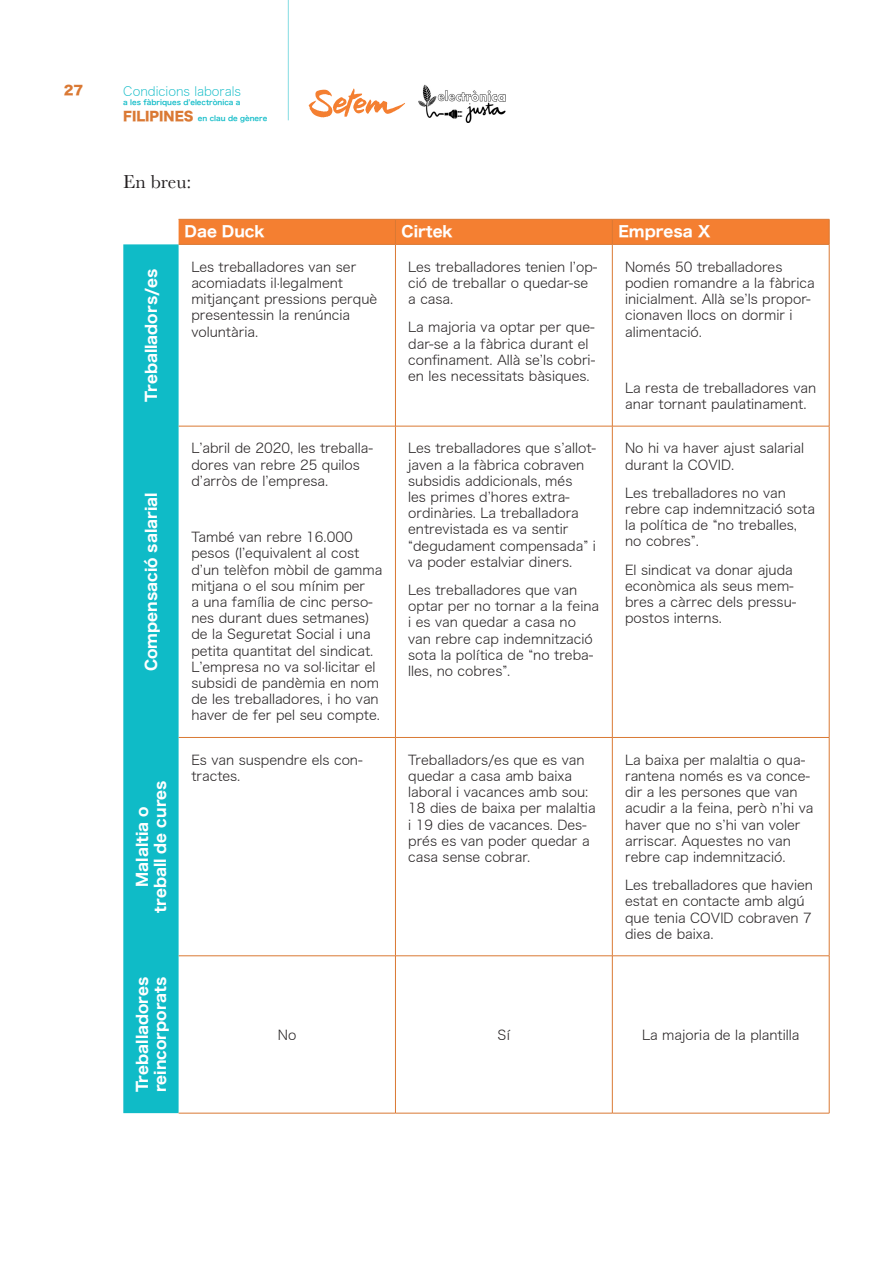
<style>
.page{position:relative;width:893px;height:1263px;background:#fff}
.page>*{position:absolute;margin:0;border:0;box-sizing:border-box;transform-origin:0 0}
.t1{font:19.5px "Baskerville";color:#231f20}
.t2{font:15px/18px "Hiragino Sans W7";color:#fff;text-align:center}
.t3{font:13.5px/16.2px "Hiragino Sans W2";color:#231f20}
.t4{font:12.75px "Hiragino Sans W1";color:#0fbbc7}
.t5{font:12.75px "Hira Kaku Std N W8";color:#da7934}
.t6{font:7.2px/15.8px "Hira Kaku Pro N W6";color:#0fbbc7}
.s1{font-family:"Hira Kaku Std N W8";font-size:12.75px;color:#da7934}
</style>
<div class="page">
<svg style="left:309px;top:89px;width:96px;height:28px"></svg>
<hr style="left:288px;top:0;width:1px;height:120px;background:#0fbbc7">
<img style="left:418px;top:84px;width:88px;height:39px">
<svg style="left:123px;top:244px;width:56px;height:869px;fill:#0fbbc7"></svg>
<div style="left:179px;top:219px;width:651px;height:25px;background:#f47f31"></div>
<hr style="left:179px;top:244px;width:216px;height:1px;background:#da7934">
<hr style="left:395px;top:244px;width:217px;height:1px;background:#da7934">
<hr style="left:395px;top:245px;width:1px;height:181px;background:#da7934">
<hr style="left:612px;top:244px;width:217px;height:1px;background:#da7934">
<hr style="left:612px;top:245px;width:1px;height:181px;background:#da7934">
<hr style="left:829px;top:245px;width:1px;height:181px;background:#da7934">
<hr style="left:179px;top:426px;width:216px;height:1px;background:#da7934">
<hr style="left:395px;top:426px;width:217px;height:1px;background:#da7934">
<hr style="left:395px;top:426px;width:1px;height:311px;background:#da7934">
<hr style="left:612px;top:426px;width:217px;height:1px;background:#da7934">
<hr style="left:612px;top:426px;width:1px;height:311px;background:#da7934">
<hr style="left:829px;top:426px;width:1px;height:311px;background:#da7934">
<hr style="left:179px;top:737px;width:216px;height:1px;background:#da7934">
<hr style="left:395px;top:737px;width:217px;height:1px;background:#da7934">
<hr style="left:395px;top:738px;width:1px;height:217px;background:#da7934">
<hr style="left:612px;top:737px;width:217px;height:1px;background:#da7934">
<hr style="left:612px;top:738px;width:1px;height:217px;background:#da7934">
<hr style="left:829px;top:738px;width:1px;height:217px;background:#da7934">
<hr style="left:179px;top:955px;width:216px;height:1px;background:#da7934">
<hr style="left:395px;top:955px;width:217px;height:1px;background:#da7934">
<hr style="left:395px;top:956px;width:1px;height:157px;background:#da7934">
<hr style="left:612px;top:955px;width:217px;height:1px;background:#da7934">
<hr style="left:612px;top:956px;width:1px;height:157px;background:#da7934">
<hr style="left:829px;top:956px;width:1px;height:157px;background:#da7934">
<hr style="left:179px;top:1113px;width:216px;height:1px;background:#da7934">
<hr style="left:395px;top:1113px;width:217px;height:1px;background:#da7934">
<hr style="left:612px;top:1113px;width:217px;height:1px;background:#da7934">
<p class="t5" style="left:64px;top:83px;width:21px">27</p>
<p class="t4" style="left:123px;top:80px;width:119px">Condicions laborals</p>
<p class="t6" style="left:123px;top:95px;width:146px">a les fàbriques d’electrònica a<br><span class="s1">FILIPINES</span> en clau de gènere</p>
<p class="t1" style="left:123px;top:169px;width:70px">E n breu:</p>
<p class="t2" style="left:185px;top:223px;width:82px">Dae Duck</p>
<p class="t2" style="left:401px;top:223px;width:53px">Cirtek</p>
<p class="t2" style="left:618px;top:223px;width:94px">Empresa X</p>
<p class="t2" style="left:143px;top:402px;width:135px;rotate:-90deg">Treballadors/es</p>
<p class="t3" style="left:191px;top:257px;width:187px">Les treballadores van ser acomiadats il·legalment mitjançant pressions perquè presentessin la renúncia voluntària.</p>
<p class="t3" style="left:408px;top:257px;width:191px">Les treballadores tenien l’op&shy;ció de treballar o quedar-se a casa.</p>
<p class="t3" style="left:625px;top:257px;width:191px">Només 50 treballadores podien romandre a la fàbrica inicialment. Allà se’ls propor&shy;cionaven llocs on dormir i alimentació.</p>
<p class="t3" style="left:408px;top:318px;width:189px">La majoria va optar per que&shy;dar-se a la fàbrica durant el confinament. Allà se’ls cobri&shy;en les necessitats bàsiques.</p>
<p class="t3" style="left:625px;top:379px;width:193px">La resta de treballadores van anar tornant paulatinament.</p>
<p class="t2" style="left:143px;top:671px;width:180px;rotate:-90deg">Compensació salarial</p>
<p class="t2" style="left:134px;top:913px;width:134px;rotate:-90deg">Malaltia o treball de cures</p>
<p class="t2" style="left:134px;top:1092px;width:117px;text-align:left;rotate:-90deg">Treballadores reincorporats</p>
<p class="t3" style="left:191px;top:439px;width:183px">L’abril de 2020, les treballa&shy;dores van rebre 25 quilos d’arròs de l’empresa.</p>
<p class="t3" style="left:191px;top:528px;width:193px">També van rebre 16.000 pesos (l’equivalent al cost d’un telèfon mòbil de gamma mitjana o el sou mínim per<br>a una família de cinc perso&shy;nes durant dues setmanes) de la Seguretat Social i una petita quantitat del sindicat.<br>L’empresa no va sol·licitar el subsidi de pandèmia en nom de les treballadores, i ho van haver de fer pel seu compte.</p>
<p class="t3" style="left:408px;top:439px;width:189px">Les treballadores que s’allot&shy;javen a la fàbrica cobraven subsidis addicionals, més<br>les primes d’hores extra&shy;ordinàries. La treballadora entrevistada es va sentir “degudament compensada” i va poder estalviar diners.</p>
<p class="t3" style="left:408px;top:581px;width:193px">Les treballadores que van optar per no tornar a la feina i es van quedar a casa no van rebre cap indemnització sota la política de “no treba&shy;lles, no cobres”.</p>
<p class="t3" style="left:625px;top:439px;width:180px">No hi va haver ajust salarial durant la COVID.</p>
<p class="t3" style="left:625px;top:484px;width:191px">Les treballadores no van rebre cap indemnització sota la política de “no treballes, no cobres”.</p>
<p class="t3" style="left:625px;top:560px;width:173px">El sindicat va donar ajuda econòmica als seus mem&shy;bres a càrrec dels pressu&shy;postos interns.</p>
<p class="t3" style="left:191px;top:750px;width:173px">Es van suspendre els con&shy;tractes.</p>
<p class="t3" style="left:408px;top:750px;width:189px">Treballadors/es que es van quedar a casa amb baixa laboral i vacances amb sou:<br>18 dies de baixa per malaltia i 19 dies de vacances. Des&shy;prés es van poder quedar a casa sense cobrar.</p>
<p class="t3" style="left:625px;top:750px;width:190px">La baixa per malaltia o qua&shy;rantena només es va conce&shy;dir a les persones que van acudir a la feina, però n’hi va haver que no s’hi van voler arriscar. Aquestes no van rebre cap indemnització.</p>
<p class="t3" style="left:625px;top:876px;width:189px">Les treballadores que havien estat en contacte amb algú que tenia COVID cobraven 7 dies de baixa.</p>
<p class="t3" style="left:278px;top:1025px;width:20px">No</p>
<p class="t3" style="left:497px;top:1025px;width:14px">Sí</p>
<p class="t3" style="left:642px;top:1025px;width:159px">La majoria de la plantilla</p>
</div>
